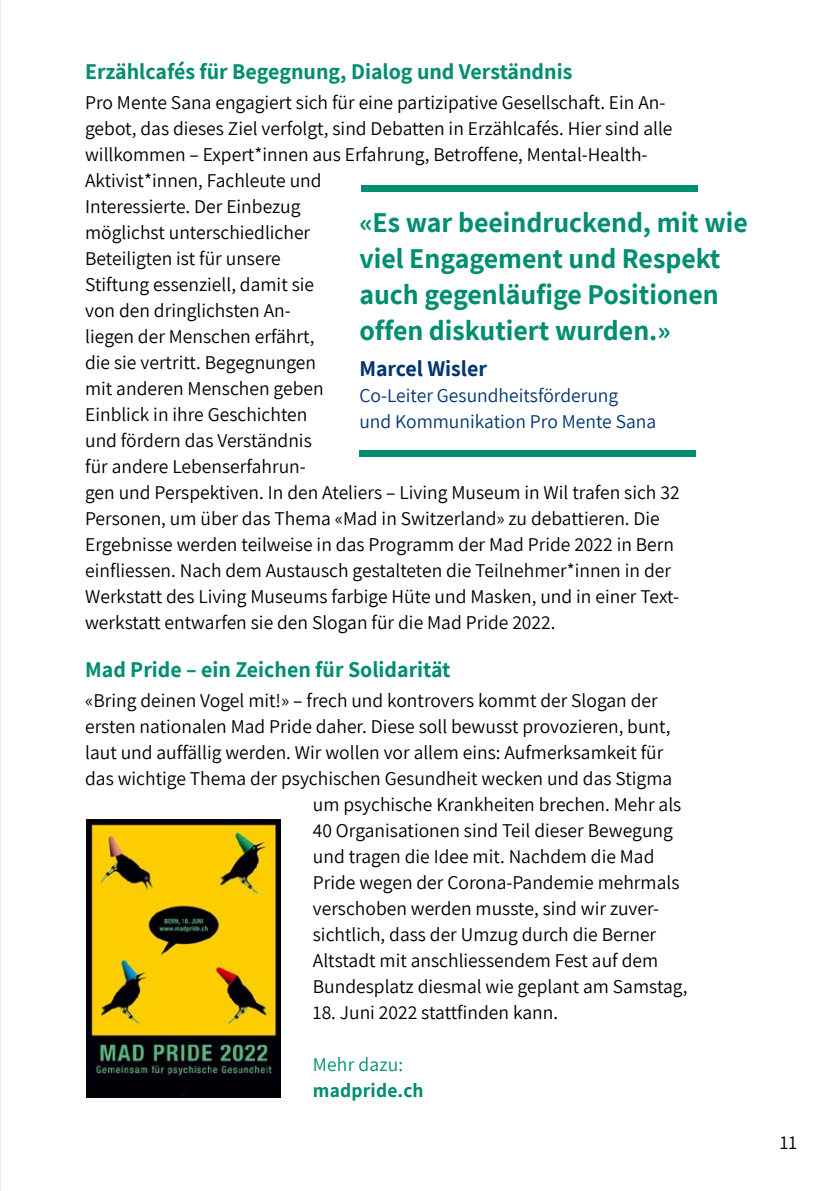
<style>
.page{position:relative;width:840px;height:1191px;background:#fff}
.page>*{position:absolute;margin:0;border:0;box-sizing:border-box;transform-origin:0 0}
.t1{font:700 28px/36px "Assistant";color:#008e70}
.t2{font:700 22px "Assistant";color:#008e70}
.t3{font:700 22px "Assistant";color:#003570}
.t4{font:19.6px/26px "Assistant";color:#000}
.t5{font:19.6px/26px "Assistant";color:#003570}
.t6{font:700 19.6px "Assistant";letter-spacing:.01em;color:#008e70}
.t7{font:19.6px "Assistant";letter-spacing:.01em;color:#008e70}
</style>
<div class="page">
<img style="left:86px;top:819px;width:195px;height:278px">
<div style="left:361px;top:186px;width:336px;height:6px;background:#008e70"></div>
<div style="left:359px;top:451px;width:336px;height:6px;background:#008e70"></div>
<hr style="left:0;top:0;width:1px;height:1191px;background:#dadada">
<p class="t2" style="left:85px;top:56px;width:488px">Erzählcafés für Begegnung, Dialog und Verständnis</p>
<p class="t4" style="left:85px;top:88px;width:595px">Pro Mente Sana engagiert sich für eine partizipative Gesellschaft. Ein An&shy;gebot, das dieses Ziel verfolgt, sind Debatten in Erzählcafés. Hier sind alle willkommen – Expert*innen aus Erfahrung, Betroffene, Mental-Health-Aktivist*innen, Fachleute und<br>Interessierte. Der Einbezug<br>möglichst unterschiedlicher<br>Beteiligten ist für unsere<br>Stiftung essenziell, damit sie<br>von den dringlichsten An-<br>liegen der Menschen erfährt,<br>die sie vertritt. Begegnungen<br>mit anderen Menschen geben<br>Einblick in ihre Geschichten<br>und fördern das Verständnis<br>für andere Lebenserfahrun-<br>gen und Perspektiven. In den Ateliers – Living Museum in Wil trafen sich 32<br>Personen, um über das Thema «Mad in Switzerland» zu debattieren. Die Ergebnisse werden teilweise in das Programm der Mad Pride 2022 in Bern einfliessen. Nach dem Austausch gestalteten die Teilnehmer*innen in der Werkstatt des Living Museums farbige Hüte und Masken, und in einer Text&shy;werkstatt entwarfen sie den Slogan für die Mad Pride 2022.</p>
<p class="t2" style="left:85px;top:654px;width:366px">Mad Pride – ein Zeichen für Solidarität</p>
<p class="t4" style="left:85px;top:686px;width:574px">«Bring deinen Vogel mit!» – frech und kontrovers kommt der Slogan der</p>
<p class="t4" style="left:85px;top:712px;width:586px">ersten nationalen Mad Pride daher. Diese soll bewusst provozieren, bunt,</p>
<p class="t4" style="left:85px;top:738px;width:579px">laut und auffällig werden. Wir wollen vor allem eins: Aufmerksamkeit für</p>
<p class="t4" style="left:85px;top:764px;width:588px">das wichtige Thema der psychischen Gesundheit wecken und das Stigma</p>
<p class="t4" style="left:313px;top:790px;width:370px">um psychische Krankheiten brechen. Mehr als</p>
<p class="t4" style="left:313px;top:816px;width:361px">40 Organisationen sind Teil dieser Bewegung</p>
<p class="t4" style="left:313px;top:842px;width:343px">und tragen die Idee mit. Nachdem die Mad</p>
<p class="t4" style="left:313px;top:868px;width:368px">Pride wegen der Corona-Pandemie mehrmals</p>
<p class="t4" style="left:313px;top:894px;width:347px">verschoben werden musste, sind wir zuver-</p>
<p class="t4" style="left:313px;top:920px;width:345px">sichtlich, dass der Umzug durch die Berner</p>
<p class="t4" style="left:313px;top:946px;width:346px">Altstadt mit anschliessendem Fest auf dem</p>
<p class="t4" style="left:313px;top:972px;width:376px">Bundesplatz diesmal wie geplant am Samstag,</p>
<p class="t4" style="left:313px;top:998px;width:246px">18. Juni 2022 stattfinden kann.</p>
<p class="t7" style="left:313px;top:1051px;width:92px">Mehr dazu:</p>
<p class="t6" style="left:313px;top:1077px;width:112px">madpride.ch</p>
<h1 class="t1" style="left:359px;top:204px;width:390px">«Es war beeindruckend, mit wie viel Engagement und Respekt auch gegenläufige Positionen offen diskutiert wurden.»</h1>
<p class="t3" style="left:359px;top:354px;width:129px">Marcel Wisler</p>
<p class="t5" style="left:359px;top:382px;width:298px">Co-Leiter Gesundheitsförderung<br>und Kommunikation Pro Mente Sana</p>
<p class="t4" style="left:779px;top:1128px;width:19px">11</p>
</div>
